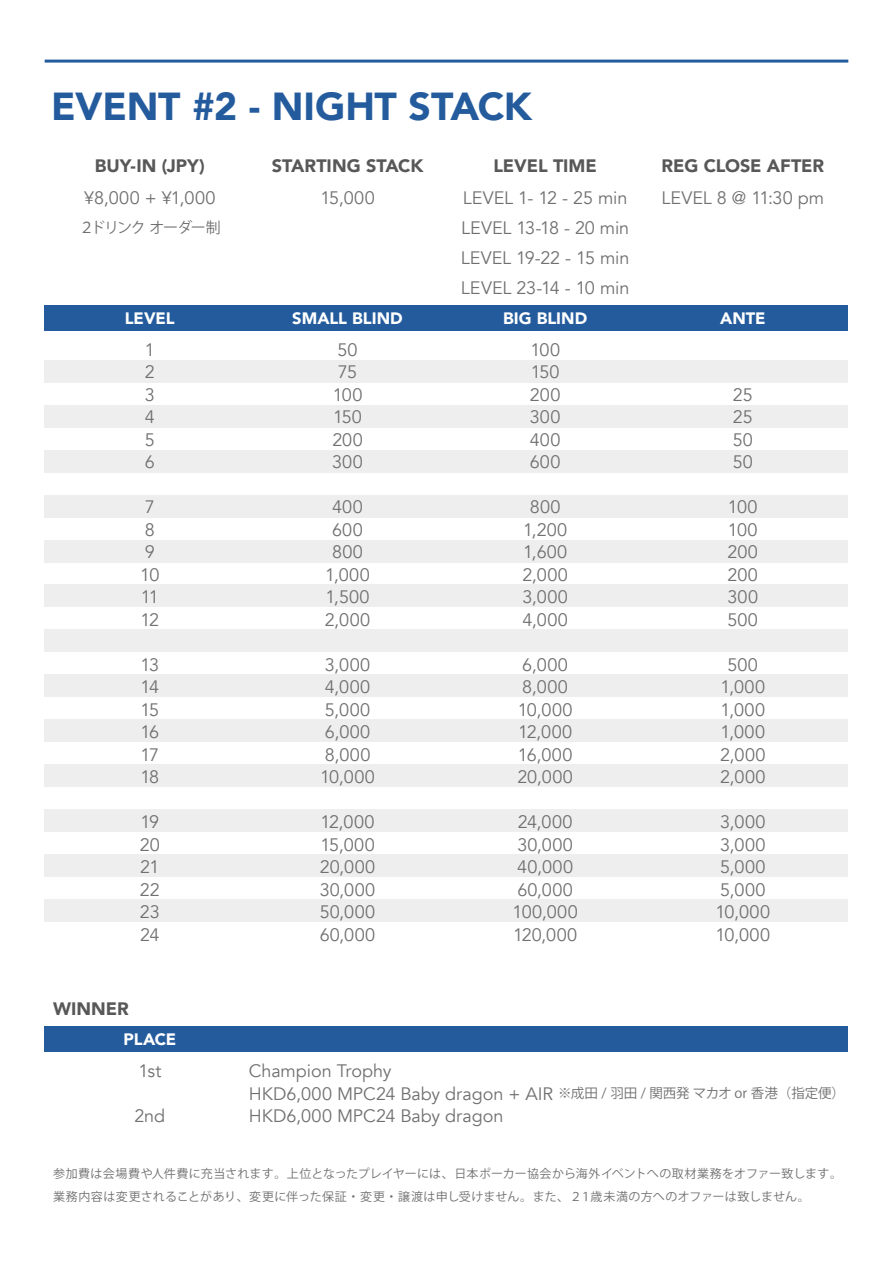
<style>
.page{position:relative;width:893px;height:1263px;background:#fff}
.page>*{position:absolute;margin:0;border:0;box-sizing:border-box;transform-origin:0 0}
.t1{font:900 39px "Avenir";letter-spacing:-.01em;color:#245b9d}
.t2{font:18px/22.5px "Avenir";letter-spacing:.005em;color:#707070;text-align:justify}
.t3{font:18px/22.5px "Avenir";letter-spacing:.025em;color:#707070}
.t4{font:900 18px "Avenir";color:#595858}
.t5{font:900 16.5px "Avenir";color:#fff}
.t6{font:15px "Koz Go Pr 6 N";letter-spacing:-.09em;color:#707070}
.t7{font:12px/22.5px "Koz Go Pr 6 N";letter-spacing:.015em;color:#707070}
.s1{font-family:"Koz Go Pr 6 N";font-size:13.5px}
</style>
<div class="page">
<div style="left:45px;top:305px;width:803px;height:25px;background:#245b9d"></div>
<div style="left:45px;top:360px;width:803px;height:23px;background:#eee"></div>
<div style="left:45px;top:405px;width:803px;height:22px;background:#eee"></div>
<div style="left:45px;top:450px;width:803px;height:22px;background:#eee"></div>
<div style="left:45px;top:495px;width:803px;height:22px;background:#eee"></div>
<div style="left:45px;top:540px;width:803px;height:22px;background:#eee"></div>
<div style="left:45px;top:585px;width:803px;height:22px;background:#eee"></div>
<div style="left:45px;top:630px;width:803px;height:22px;background:#eee"></div>
<div style="left:45px;top:674px;width:803px;height:23px;background:#eee"></div>
<div style="left:45px;top:719px;width:803px;height:23px;background:#eee"></div>
<div style="left:45px;top:764px;width:803px;height:23px;background:#eee"></div>
<div style="left:45px;top:809px;width:803px;height:23px;background:#eee"></div>
<div style="left:45px;top:854px;width:803px;height:23px;background:#eee"></div>
<div style="left:45px;top:899px;width:803px;height:23px;background:#eee"></div>
<hr style="left:45px;top:60px;width:803px;height:3px;background:#245b9d">
<div style="left:45px;top:1026px;width:803px;height:25px;background:#245b9d"></div>
<h1 class="t1" style="left:51px;top:73px;width:482px">EVENT #2 - NIGHT STACK</h1>
<p class="t4" style="left:95px;top:151px;width:112px">BUY-IN (JPY)</p>
<p class="t2" style="left:84px;top:187px;width:133px">¥8,000 + ¥1,000</p>
<p class="t6" style="left:79px;top:219px;width:143px">２ドリンク オーダー制</p>
<p class="t4" style="left:272px;top:151px;width:153px">STARTING STACK</p>
<p class="t2" style="left:320px;top:187px;width:56px">15,000</p>
<p class="t4" style="left:493px;top:151px;width:105px">LEVEL TIME</p>
<p class="t2" style="left:461px;top:183px;width:170px;line-height:30px">LEVEL 1- 12 - 25 min LEVEL 13-18 - 20 min LEVEL 19-22 - 15 min LEVEL 23-14 - 10 min</p>
<p class="t4" style="left:661px;top:151px;width:164px">REG CLOSE AFTER</p>
<p class="t2" style="left:662px;top:187px;width:164px">LEVEL 8 @ 11:30 pm</p>
<p class="t5" style="left:125px;top:304px;width:51px">LEVEL</p>
<p class="t5" style="left:292px;top:304px;width:112px">SMALL BLIND</p>
<p class="t5" style="left:503px;top:304px;width:86px">BIG BLIND</p>
<p class="t5" style="left:720px;top:304px;width:47px">ANTE</p>
<p class="t2" style="left:145px;top:339px;width:12px">1<br>2<br>3<br>4<br>5<br>6</p>
<p class="t2" style="left:140px;top:496px;width:21px;text-align:left">7<br>8<br>9<br>10<br>11<br>12</p>
<p class="t2" style="left:140px;top:654px;width:20px">13<br>14<br>15<br>16<br>17<br>18</p>
<p class="t2" style="left:140px;top:811px;width:21px">19<br>20<br>21<br>22<br>23<br>24</p>
<p class="t2" style="left:332px;top:339px;width:32px;text-align:center">50<br>75<br>100<br>150<br>200<br>300</p>
<p class="t3" style="left:325px;top:496px;width:47px;text-align:center">400<br>600<br>800<br>1,000<br>1,500<br>2,000</p>
<p class="t3" style="left:320px;top:654px;width:56px">3,000<br>4,000<br>5,000<br>6,000<br>8,000<br>10,000</p>
<p class="t2" style="left:320px;top:811px;width:57px">12,000<br>15,000<br>20,000<br>30,000<br>50,000<br>60,000</p>
<p class="t2" style="left:530px;top:339px;width:32px">100<br>150<br>200<br>300<br>400<br>600</p>
<p class="t3" style="left:522px;top:496px;width:47px;text-align:center">800<br>1,200<br>1,600<br>2,000<br>3,000<br>4,000</p>
<p class="t3" style="left:517px;top:654px;width:57px">6,000<br>8,000<br>10,000<br>12,000<br>16,000<br>20,000</p>
<p class="t3" style="left:513px;top:811px;width:67px">24,000<br>30,000<br>40,000<br>60,000<br>100,000<br>120,000</p>
<p class="t2" style="left:733px;top:384px;width:21px">25<br>25<br>50<br>50</p>
<p class="t2" style="left:727px;top:496px;width:32px">100<br>100<br>200<br>200<br>300<br>500</p>
<p class="t3" style="left:720px;top:654px;width:47px;text-align:center">500<br>1,000<br>1,000<br>1,000<br>2,000<br>2,000</p>
<p class="t3" style="left:715px;top:811px;width:56px">3,000<br>3,000<br>5,000<br>5,000<br>10,000<br>10,000</p>
<p class="t4" style="left:53px;top:994px;width:77px">WINNER</p>
<p class="t5" style="left:124px;top:1025px;width:54px">PLACE</p>
<p class="t2" style="left:138px;top:1060px;width:24px">1st</p>
<p class="t2" style="left:135px;top:1105px;width:32px">2nd</p>
<p class="t2" style="left:249px;top:1060px;width:598px;text-align:left">Champion Trophy<br>HKD6,000 MPC24 Baby dragon + AIR <span class="s1">※成田 / 羽田 / 関西発 マカオ or 香港（指定便）<br></span>HKD6,000 MPC24 Baby dragon</p>
<p class="t7" style="left:53px;top:1163px;width:790px">参加費は会場費や人件費に充当されます。上位となったプレイヤーには、日本ポーカー協会から海外イベントへの取材業務をオファー致します。業務内容は変更されることがあり、変更に伴った保証・変更・譲渡は申し受けません。また、２１歳未満の方へのオファーは致しません。</p>
</div>
